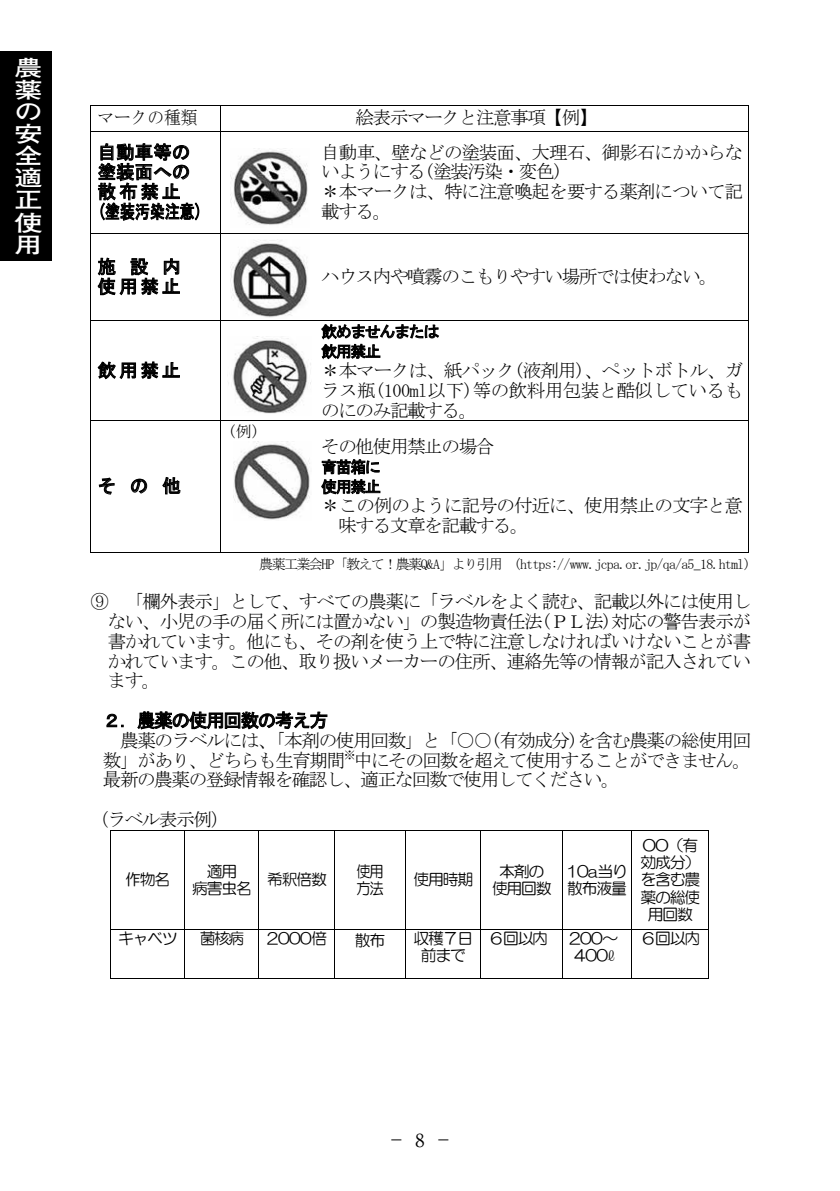
<style>
.page{position:relative;width:840px;height:1191px;background:#fff}
.page>*{position:absolute;margin:0;border:0;box-sizing:border-box;transform-origin:0 0}
.t1{font:700 21.8px/22px "Futo Go B101 Pro";color:#fff;text-align:justify;scale:1.28 1}
.t2{font:20px "MS Mincho";color:#000}
.t3{font:18.6px/19.8px "MS Mincho";letter-spacing:-.07em;color:#000;text-align:justify}
.t4{font:18.6px/19.8px "MS Gothic";letter-spacing:.005em;color:#000}
.t5{font:18.6px "MS Gothic";letter-spacing:-.07em;color:#000}
.t6{font:18.6px "MS Mincho";letter-spacing:-.07em;color:#000;scale:.9 1}
.t7{font:15.8px/17.2px "HG Maru Gothic MPRO";letter-spacing:-.08em;color:#000;text-align:center}
.t8{font:15.8px/19.8px "MS Gothic";letter-spacing:-.08em;color:#000}
.t9{font:15.8px/17.2px "HG Maru Gothic MPRO";letter-spacing:-.08em;color:#000;scale:.9 1}
.t10{font:15.8px "MS Mincho";color:#000}
.t11{font:14px "MS Mincho";letter-spacing:-.055em;color:#000}
.s1{font-family:"MS Mincho"}
.s2{font-family:"Ryumin Pro";font-size:18px}
</style>
<div class="page">
<hr style="left:91px;top:105px;width:129px;height:1px;background:#000">
<hr style="left:221px;top:105px;width:93px;height:1px;background:#000">
<hr style="left:314px;top:105px;width:434px;height:1px;background:#000">
<svg style="left:98px;top:143px;width:101px;height:78px"></svg>
<svg style="left:90px;top:105px;width:1px;height:27px"></svg>
<hr style="left:91px;top:131px;width:129px;height:1px;background:#000">
<svg style="left:220px;top:105px;width:1px;height:27px"></svg>
<hr style="left:221px;top:131px;width:93px;height:1px;background:#000">
<hr style="left:314px;top:131px;width:434px;height:1px;background:#000">
<svg style="left:748px;top:105px;width:1px;height:27px"></svg>
<hr style="left:90px;top:132px;width:1px;height:101px;background:#000">
<hr style="left:220px;top:132px;width:1px;height:101px;background:#000">
<hr style="left:748px;top:132px;width:1px;height:101px;background:#000">
<svg style="left:97px;top:257px;width:83px;height:39px"></svg>
<hr style="left:91px;top:233px;width:129px;height:1px;background:#000">
<hr style="left:221px;top:233px;width:93px;height:1px;background:#000">
<hr style="left:314px;top:233px;width:434px;height:1px;background:#000">
<hr style="left:90px;top:234px;width:1px;height:86px;background:#000">
<hr style="left:220px;top:234px;width:1px;height:86px;background:#000">
<hr style="left:748px;top:234px;width:1px;height:86px;background:#000">
<svg style="left:97px;top:361px;width:83px;height:18px"></svg>
<svg style="left:321px;top:324px;width:118px;height:35px"></svg>
<hr style="left:91px;top:320px;width:129px;height:1px;background:#000">
<hr style="left:221px;top:320px;width:93px;height:1px;background:#000">
<hr style="left:314px;top:320px;width:434px;height:1px;background:#000">
<hr style="left:90px;top:321px;width:1px;height:99px;background:#000">
<hr style="left:220px;top:321px;width:1px;height:99px;background:#000">
<hr style="left:748px;top:321px;width:1px;height:99px;background:#000">
<svg style="left:99px;top:477px;width:16px;height:17px"></svg>
<svg style="left:131px;top:479px;width:16px;height:15px"></svg>
<svg style="left:162px;top:477px;width:18px;height:18px"></svg>
<svg style="left:321px;top:459px;width:59px;height:35px"></svg>
<hr style="left:91px;top:420px;width:129px;height:1px;background:#000">
<hr style="left:221px;top:420px;width:93px;height:1px;background:#000">
<hr style="left:314px;top:420px;width:434px;height:1px;background:#000">
<hr style="left:90px;top:421px;width:1px;height:131px;background:#000">
<hr style="left:91px;top:552px;width:129px;height:1px;background:#000">
<hr style="left:220px;top:421px;width:1px;height:131px;background:#000">
<hr style="left:221px;top:552px;width:93px;height:1px;background:#000">
<hr style="left:313px;top:552px;width:435px;height:1px;background:#000">
<hr style="left:748px;top:421px;width:1px;height:131px;background:#000">
<svg style="left:106px;top:713px;width:17px;height:14px"></svg>
<svg style="left:137px;top:711px;width:190px;height:19px"></svg>
<hr style="left:110px;top:830px;width:74px;height:1px;background:#000">
<hr style="left:184px;top:830px;width:74px;height:1px;background:#000">
<hr style="left:259px;top:830px;width:74px;height:1px;background:#000">
<hr style="left:334px;top:830px;width:70px;height:1px;background:#000">
<hr style="left:405px;top:830px;width:75px;height:1px;background:#000">
<hr style="left:480px;top:830px;width:81px;height:1px;background:#000">
<hr style="left:562px;top:830px;width:68px;height:1px;background:#000">
<hr style="left:631px;top:830px;width:77px;height:1px;background:#000">
<hr style="left:110px;top:830px;width:1px;height:99px;background:#000">
<hr style="left:184px;top:830px;width:1px;height:99px;background:#000">
<hr style="left:258px;top:830px;width:1px;height:99px;background:#000">
<hr style="left:333px;top:830px;width:1px;height:99px;background:#000">
<hr style="left:404px;top:830px;width:1px;height:99px;background:#000">
<hr style="left:480px;top:830px;width:1px;height:99px;background:#000">
<hr style="left:561px;top:830px;width:1px;height:99px;background:#000">
<hr style="left:630px;top:830px;width:1px;height:99px;background:#000">
<hr style="left:708px;top:830px;width:1px;height:99px;background:#000">
<hr style="left:110px;top:929px;width:74px;height:1px;background:#000">
<hr style="left:184px;top:929px;width:74px;height:1px;background:#000">
<hr style="left:259px;top:929px;width:74px;height:1px;background:#000">
<hr style="left:334px;top:929px;width:70px;height:1px;background:#000">
<hr style="left:405px;top:929px;width:75px;height:1px;background:#000">
<hr style="left:480px;top:929px;width:81px;height:1px;background:#000">
<hr style="left:562px;top:929px;width:68px;height:1px;background:#000">
<hr style="left:631px;top:929px;width:77px;height:1px;background:#000">
<hr style="left:110px;top:930px;width:1px;height:48px;background:#000">
<hr style="left:110px;top:978px;width:74px;height:1px;background:#000">
<hr style="left:184px;top:930px;width:1px;height:48px;background:#000">
<hr style="left:184px;top:978px;width:74px;height:1px;background:#000">
<hr style="left:258px;top:930px;width:1px;height:48px;background:#000">
<hr style="left:259px;top:978px;width:74px;height:1px;background:#000">
<hr style="left:333px;top:930px;width:1px;height:48px;background:#000">
<hr style="left:334px;top:978px;width:70px;height:1px;background:#000">
<hr style="left:404px;top:930px;width:1px;height:48px;background:#000">
<hr style="left:405px;top:978px;width:75px;height:1px;background:#000">
<hr style="left:480px;top:930px;width:1px;height:48px;background:#000">
<hr style="left:480px;top:978px;width:81px;height:1px;background:#000">
<hr style="left:561px;top:930px;width:1px;height:48px;background:#000">
<hr style="left:562px;top:978px;width:68px;height:1px;background:#000">
<hr style="left:630px;top:930px;width:1px;height:48px;background:#000">
<hr style="left:631px;top:978px;width:77px;height:1px;background:#000">
<hr style="left:708px;top:930px;width:1px;height:48px;background:#000">
<img style="left:233px;top:443px;width:77px;height:77px">
<img style="left:230px;top:148px;width:78px;height:77px">
<img style="left:230px;top:240px;width:78px;height:78px">
<img style="left:228px;top:336px;width:83px;height:78px">
<div style="left:0;top:51px;width:51px;height:210px;background:#000"></div>
<p class="t1" style="left:14px;top:54px;width:23px">農薬の安全適正使用</p>
<p class="t6" style="left:97px;top:108px;width:112px">マークの種類</p>
<p class="t3" style="left:355px;top:108px;width:243px">絵表示マークと注意事項【例】</p>
<p class="t4" style="left:97px;top:142px;width:106px">自動車等の塗装面への散布禁止<br>(塗装汚染注意)</p>
<p class="t3" style="left:321px;top:142px;width:423px;text-align:left">自動車、壁などの塗装面、大理石、御影石にかからないようにする(塗装汚染・変色)<br>＊本マークは、特に注意喚起を要する薬剤について記載する。</p>
<p class="t4" style="left:97px;top:257px;width:85px">施設内使用禁止</p>
<p class="t3" style="left:321px;top:266px;width:398px">ハウス内や噴霧のこもりやすい場所では使わない。</p>
<p class="t4" style="left:97px;top:360px;width:84px">飲用禁止</p>
<p class="t8" style="left:321px;top:322px;width:120px">飲めませんまたは飲用禁止</p>
<p class="t3" style="left:321px;top:360px;width:423px">＊本マークは、紙パック(液剤用)、ペットボトル、ガラス瓶(100ml以下)等の飲料用包装と酷似しているものにのみ記載する。</p>
<p class="t10" style="left:228px;top:423px;width:33px">(例)</p>
<p class="t3" style="left:321px;top:436px;width:174px">その他使用禁止の場合</p>
<p class="t8" style="left:321px;top:457px;width:61px">育苗箱に使用禁止</p>
<p class="t3" style="left:338px;top:495px;width:406px;text-indent:-17px">＊この例のように記号の付近に、使用禁止の文字と意味する文章を記載する。</p>
<p class="t11" style="left:259px;top:556px;width:492px">農薬工業会HP「教えて！農薬Q&amp;A」より引用 (https://www.jcpa.or.jp/qa/a5_18.html)</p>
<p class="t3" style="left:107px;top:591px;width:645px;text-indent:-17px">⑨ 「欄外表示」として、すべての農薬に「ラベルをよく読む、記載以外には使用しない、小児の手の届く所には置かない」の製造物責任法(ＰＬ法)対応の警告表示が書かれています。他にも、その剤を使う上で特に注意しなければいけないことが書かれています。この他、取り扱いメーカーの住所、連絡先等の情報が記入されています。</p>
<p class="t5" style="left:102px;top:711px;width:227px">２．農薬の使用回数の考え方</p>
<p class="t3" style="left:103px;top:730px;width:649px;text-indent:17px">農薬のラベルには、「本剤の使用回数」と「○○(有効成分)を含む農薬の総使用回数」があり、どちらも生育期間<sup>※</sup>中にその回数を超えて使用することができません。最新の農薬の登録情報を確認し、適正な回数で使用してください。</p>
<p class="t3" style="left:90px;top:809px;width:140px">（ラベル表示例）</p>
<p class="t4" style="left:97px;top:476px;width:85px">その他</p>
<p class="t7" style="left:125px;top:871px;width:46px">作物名</p>
<p class="t7" style="left:192px;top:862px;width:61px">適用<br>病害虫名</p>
<p class="t7" style="left:267px;top:871px;width:61px">希釈倍数</p>
<p class="t9" style="left:356px;top:862px;width:32px">使用方法</p>
<p class="t7" style="left:413px;top:871px;width:61px">使用時期</p>
<p class="t7" style="left:491px;top:862px;width:61px">本剤の使用回数</p>
<p class="t7" style="left:565px;top:862px;width:63px;text-align:left">10a当り散布液量</p>
<p class="t7" style="left:640px;top:836px;width:61px">OO（有効成分）を含む農薬の総使用回数</p>
<p class="t7" style="left:118px;top:930px;width:61px">キャベツ</p>
<p class="t7" style="left:199px;top:930px;width:46px">菌核病</p>
<p class="t7" style="left:267px;top:930px;width:62px">2000倍</p>
<p class="t7" style="left:355px;top:932px;width:32px">散布</p>
<p class="t7" style="left:413px;top:930px;width:61px">収穫７日前まで</p>
<p class="t7" style="left:488px;top:930px;width:61px">６回以内</p>
<p class="t7" style="left:568px;top:930px;width:51px">200～<br>400<span class="s1">ℓ</span></p>
<p class="t7" style="left:640px;top:930px;width:61px">６回以内</p>
<p class="t2" style="left:391px;top:1130px;width:58px">−<span class="s2">8</span>−</p>
</div>
